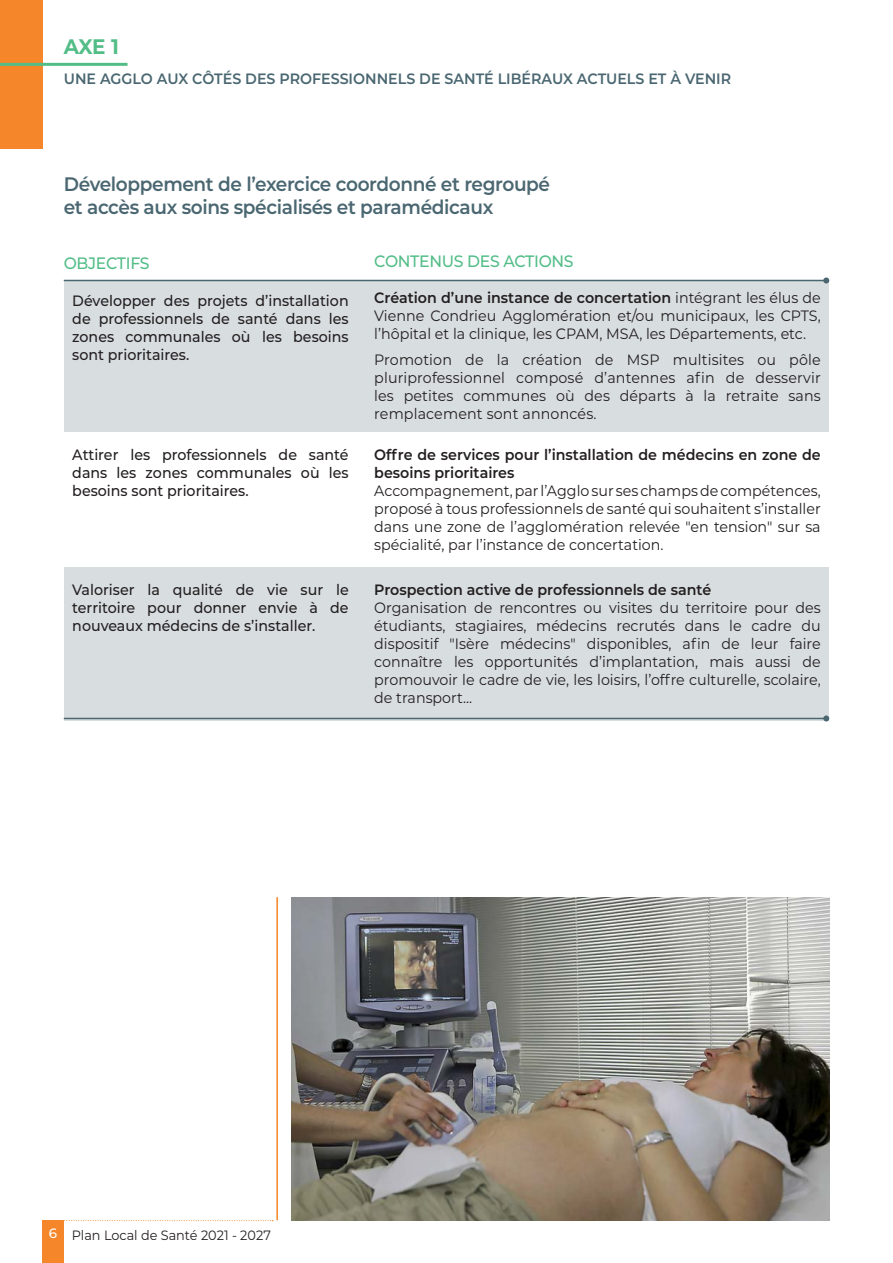
<style>
.page{position:relative;width:893px;height:1263px;background:#fff}
.page>*{position:absolute;margin:0;border:0;box-sizing:border-box;transform-origin:0 0}
.t1{font:700 21px "Montserrat";color:#53bd87;scale:.95 1}
.t2{font:600 19.5px/23.4px "Montserrat";letter-spacing:-.02em;color:#4a6771;scale:.95 1}
.t3{font:500 16.5px "Montserrat";letter-spacing:-.02em;color:#53bd87;scale:.95 1}
.t4{font:15px/18px "Montserrat";color:#231f20;text-align:justify;scale:.95 1}
.t5{font:500 15px/18px "Montserrat";color:#231f20;text-align:justify;scale:.95 1}
.t6{font:600 15px/18px "Montserrat";color:#231f20;scale:.95 1}
.t7{font:600 15px "Montserrat";color:#4a6771;scale:.95 1}
.t8{font:13.5px "Montserrat";color:#231f20;scale:.95 1}
.s1{font-weight:600}
</style>
<div class="page">
<div style="left:43px;top:1220px;width:21px;height:43px;background:#f6862a"></div>
<svg style="left:64px;top:1220px;width:209px;height:1px"></svg>
<div style="left:64px;top:280px;width:764px;height:152px;background:#d8dddf"></div>
<div style="left:64px;top:567px;width:764px;height:153px;background:#d8dddf"></div>
<div style="left:0;top:0;width:43px;height:149px;background:#f6862a"></div>
<hr style="left:276px;top:897px;width:2px;height:323px;background:#f6862a">
<img style="left:292px;top:897px;width:537px;height:323px">
<hr style="left:0;top:63px;width:128px;height:3px;background:#53bd87">
<hr style="left:64px;top:280px;width:762px;height:1px;background:#4a6771">
<svg style="left:823px;top:278px;width:6px;height:6px"></svg>
<hr style="left:64px;top:718px;width:762px;height:1px;background:#4a6771">
<svg style="left:823px;top:716px;width:6px;height:6px"></svg>
<h1 class="t1" style="left:64px;top:35px;width:60px">AXE 1</h1>
<p class="t7" style="left:64px;top:72px;width:704px">UNE AGGLO AUX CÔTÉS DES PROFESSIONNELS DE SANTÉ LIBÉRAUX ACTUELS ET À VENIR</p>
<h2 class="t2" style="left:64px;top:174px;width:513px">Développement de l’exercice coordonné et regroupé et accès aux soins spécialisés et paramédicaux</h2>
<p class="t3" style="left:64px;top:255px;width:92px">OBJECTIFS</p>
<p class="t3" style="left:374px;top:253px;width:211px">CONTENUS DES ACTIONS</p>
<p class="t5" style="left:72px;top:293px;width:292px">Développer des projets d’installation de professionnels de santé dans les zones communales où les besoins sont prioritaires.</p>
<p class="t4" style="left:374px;top:289px;width:471px"><span class="s1">Création d’une instance de concertation</span> intégrant les élus de Vienne Condrieu Agglomération et/ou municipaux, les CPTS, l’hôpital et la clinique, les CPAM, MSA, les Départements, etc.</p>
<p class="t4" style="left:374px;top:352px;width:472px">Promotion de la création de MSP multisites ou pôle pluriprofessionnel composé d’antennes afin de desservir les petites communes où des départs à la retraite sans remplacement sont annoncés.</p>
<p class="t5" style="left:72px;top:447px;width:292px">Attirer les professionnels de santé dans les zones communales où les besoins sont prioritaires.</p>
<p class="t6" style="left:374px;top:447px;width:471px">Offre de services pour l’installation de médecins en zone de besoins prioritaires</p>
<p class="t4" style="left:374px;top:483px;width:472px">Accompagnement, par l’Agglo sur ses champs de compétences, proposé à tous professionnels de santé qui souhaitent s’installer dans une zone de l’agglomération relevée "en tension" sur sa spécialité, par l’instance de concertation.</p>
<p class="t5" style="left:72px;top:582px;width:292px">Valoriser la qualité de vie sur le territoire pour donner envie à de nouveaux médecins de s’installer.</p>
<p class="t6" style="left:374px;top:582px;width:356px">Prospection active de professionnels de santé</p>
<p class="t4" style="left:374px;top:600px;width:471px">Organisation de rencontres ou visites du territoire pour des étudiants, stagiaires, médecins recrutés dans le cadre du dispositif "Isère médecins" disponibles, afin de leur faire connaître les opportunités d’implantation, mais aussi de promouvoir le cadre de vie, les loisirs, l’offre culturelle, scolaire, de transport...</p>
<p class="t8" style="left:49px;top:1229px;width:235px"><sup>6</sup> Plan Local de Santé 2021 - 2027</p>
</div>
